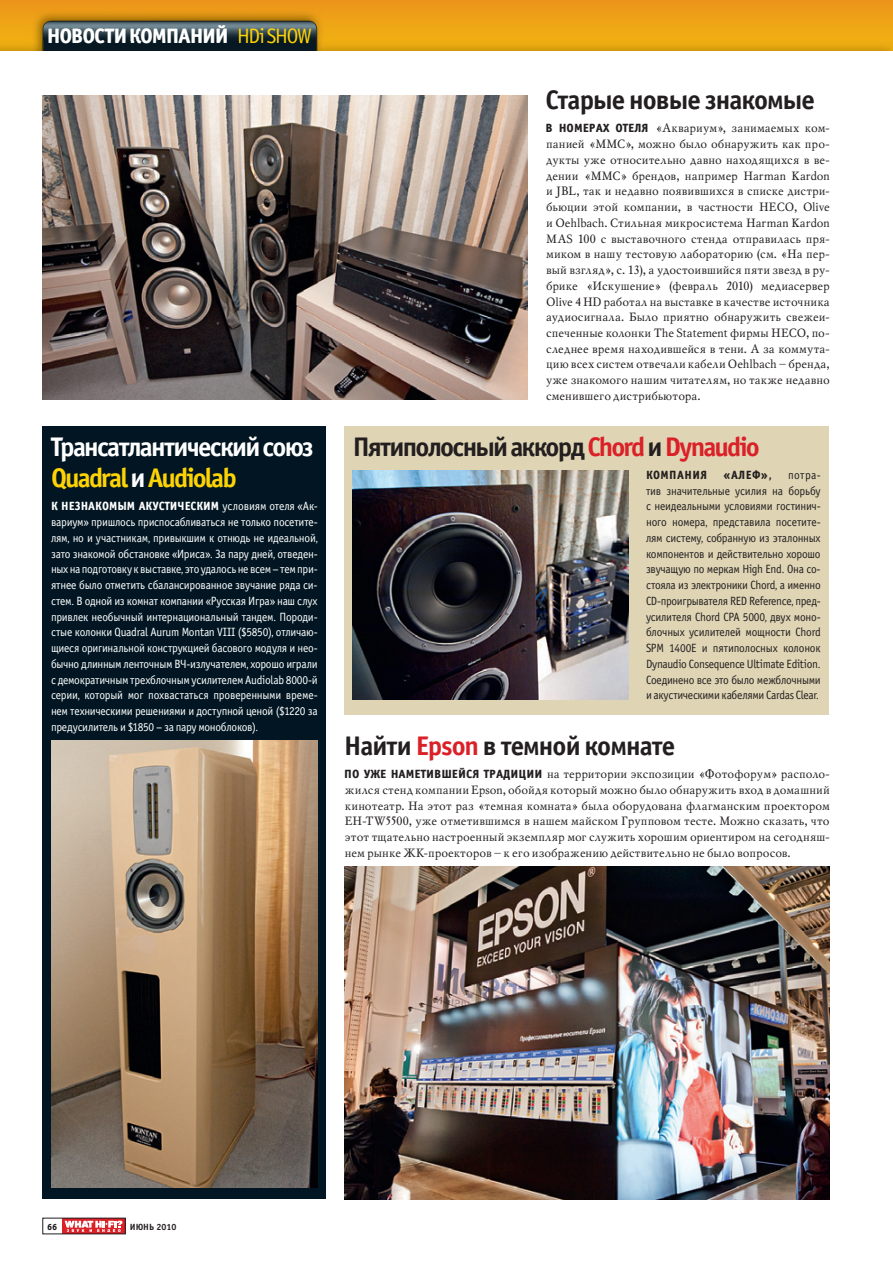
<style>
.page{position:relative;width:893px;height:1263px;background:#fff}
.page>*{position:absolute;margin:0;border:0;box-sizing:border-box;transform-origin:0 0}
.t1{font:700 27px "Officina Sans C";letter-spacing:-.04em;color:#231f20}
.t2{font:700 27px/31.5px "Officina Sans C";letter-spacing:-.065em;color:#fff}
.t3{font:700 27px "Officina Sans C";letter-spacing:-.065em;color:#231f20}
.t4{font:21px "Officina Sans Extra Alex C";letter-spacing:-.06em;color:#fff}
.t5{font:21px "Officina Sans C";color:#fed304}
.t6{font:12px/15.8px "Mysl C";color:#231f20;text-align:justify}
.t7{font:12px/15.8px "W Officina Sans C";letter-spacing:-.025em;color:#fff;text-align:justify;scale:.95 1}
.t8{font:12px/15.8px "W Officina Sans C";letter-spacing:-.03em;color:#231f20;text-align:justify;scale:.95 1}
.t9{font:12px "W Officina Sans Extra Alex C";letter-spacing:.035em;color:#231f20;scale:.95 1}
.t10{font:700 9px "Officina Sans C";color:#231f20}
.t11{font:9px "Officina Sans Extra Alex C";color:#231f20}
.s1{font-family:"Officina Sans C";color:#fed304}
.s2{font-family:"W Officina Sans Extra Alex C"}
.s3{color:#fed304}
.s4{color:#da2128}
</style>
<div class="page">
<svg style="left:0;top:0;width:892px;height:41px;background:#d09220"></svg>
<img style="left:0;top:41px;width:892px;height:10px">
<div style="left:43px;top:41px;width:274px;height:10px;background:#071822"></div>
<img style="left:49px;top:41px;width:179px;height:2px">
<img style="left:239px;top:41px;width:72px;height:2px">
<div style="left:62px;top:1218px;width:63px;height:16px;background:#da2128"></div>
<svg style="left:65px;top:1220px;width:58px;height:12px"></svg>
<div style="left:344px;top:426px;width:485px;height:289px;background:#dfd5b5"></div>
<img style="left:344px;top:867px;width:485px;height:332px">
<img style="left:353px;top:471px;width:275px;height:228px">
<div style="left:43px;top:426px;width:283px;height:773px;background:#011622"></div>
<img style="left:51px;top:741px;width:267px;height:447px">
<img style="left:892px;top:0;width:1px;height:51px">
<img style="left:43px;top:95px;width:484px;height:305px">
<p class="t4" style="left:47px;top:28px;width:267px">НОВОСТИКОМПАНИЙ <span class="s1">H SHOW</span></p>
<p class="t5" style="left:248px;top:28px;width:18px">Di</p>
<p class="t1" style="left:545px;top:90px;width:271px">Старые новые знакомые</p>
<p class="t6" style="left:545px;top:121px;width:285px"><span class="s2">В НОМЕРАХ ОТЕЛЯ</span> «Аквариум», занимаемых ком&shy;панией «ММС», можно было обнаружить как про&shy;дукты уже относительно давно находящихся в ве&shy;дении «ММС» брендов, например Harman Kardon и JBL, так и недавно появившихся в списке дистри&shy;бьюции этой компании, в частности HECO, Olive и Oehlbach. Стильная микросистема Harman Kardon MAS 100 с выставочного стенда отправилась пря&shy;миком в нашу тестовую лабораторию (см. «На пер&shy;вый взгляд», с. 13), а удостоившийся пяти звезд в ру&shy;брике «Искушение» (февраль 2010) медиасервер Olive 4 HD работал на выставке в качестве источника аудиосигнала. Было приятно обнаружить свежеи&shy;спеченные колонки The Statement фирмы HECO, по&shy;следнее время находившейся в тени. А за коммута&shy;цию всех систем отвечали кабели Oehlbach – бренда, уже знакомого нашим читателям, но также недавно сменившего дистрибьютора.</p>
<p class="t2" style="left:51px;top:433px;width:264px">Трансатлантический союз<br><span class="s3">Quadral</span> и <span class="s3">Audiolab</span></p>
<p class="t3" style="left:353px;top:436px;width:408px">Пятиполосный аккорд <span class="s4">Chord</span> и <span class="s4">Dynaudio</span></p>
<p class="t9" style="left:646px;top:470px;width:66px">КОМПАНИЯ</p>
<p class="t9" style="left:724px;top:470px;width:52px">«АЛЕФ»,</p>
<p class="t8" style="left:646px;top:468px;width:185px;text-indent:142px">потра&shy;тив значительные усилия на борьбу с неидеальными условиями гостинич&shy;ного номера, представила посетите&shy;лям систему, собранную из эталонных компонентов и действительно хорошо звучащую по меркам High End. Она со&shy;стояла из электроники Chord, а именно CD-проигрывателя RED Reference, пред&shy;усилителя Chord CPA 5000, двух моно&shy;блочных усилителей мощности Chord SPM 1400E и пятиполосных колонок Dynaudio Consequence Ultimate Edition.<br>Соединено все это было межблочными и акустическими кабелями Cardas Clear.</p>
<p class="t7" style="left:51px;top:499px;width:282px"><span class="s2">К НЕЗНАКОМЫМ АКУСТИЧЕСКИМ</span> условиям отеля «Ак&shy;вариум» пришлось приспосабливаться не только посетите&shy;лям, но и участникам, привыкшим к отнюдь не идеальной, зато знакомой обстановке «Ириса». За пару дней, отведен&shy;ных на подготовку к выставке, это удалось не всем – тем при&shy;ятнее было отметить сбалансированное звучание ряда си&shy;стем. В одной из комнат компании «Русская Игра» наш слух привлек необычный интернациональный тандем. Породи&shy;стые колонки Quadral Aurum Montan VIII ($5850), отличаю&shy;щиеся оригинальной конструкцией басового модуля и нео&shy;бычно длинным ленточным ВЧ-излучателем, хорошо играли с демократичным трехблочным усилителем Audiolab 8000-й серии, который мог похвастаться проверенными време&shy;нем техническими решениями и доступной ценой ($1220 за предусилитель и $1850 – за пару моноблоков).</p>
<p class="t1" style="left:344px;top:735px;width:333px">Найти <span class="s4">Epson</span> в темной комнате</p>
<p class="t6" style="left:344px;top:767px;width:486px"><span class="s2">ПО УЖЕ НАМЕТИВШЕЙСЯ ТРАДИЦИИ</span> на территории экспозиции «Фотофорум» располо&shy;жился стенд компании Epson, обойдя который можно было обнаружить вход в домашний кинотеатр. На этот раз «темная комната» была оборудована флагманским проектором EH-TW5500, уже отметившимся в нашем майском Групповом тесте. Можно сказать, что этот тщательно настроенный экземпляр мог служить хорошим ориентиром на сегодняш&shy;нем рынке ЖК-проекторов – к его изображению действительно не было вопросов.</p>
<p class="t11" style="left:47px;top:1223px;width:12px">66</p>
<p class="t10" style="left:130px;top:1223px;width:48px">ИЮНЬ 2010</p>
</div>
